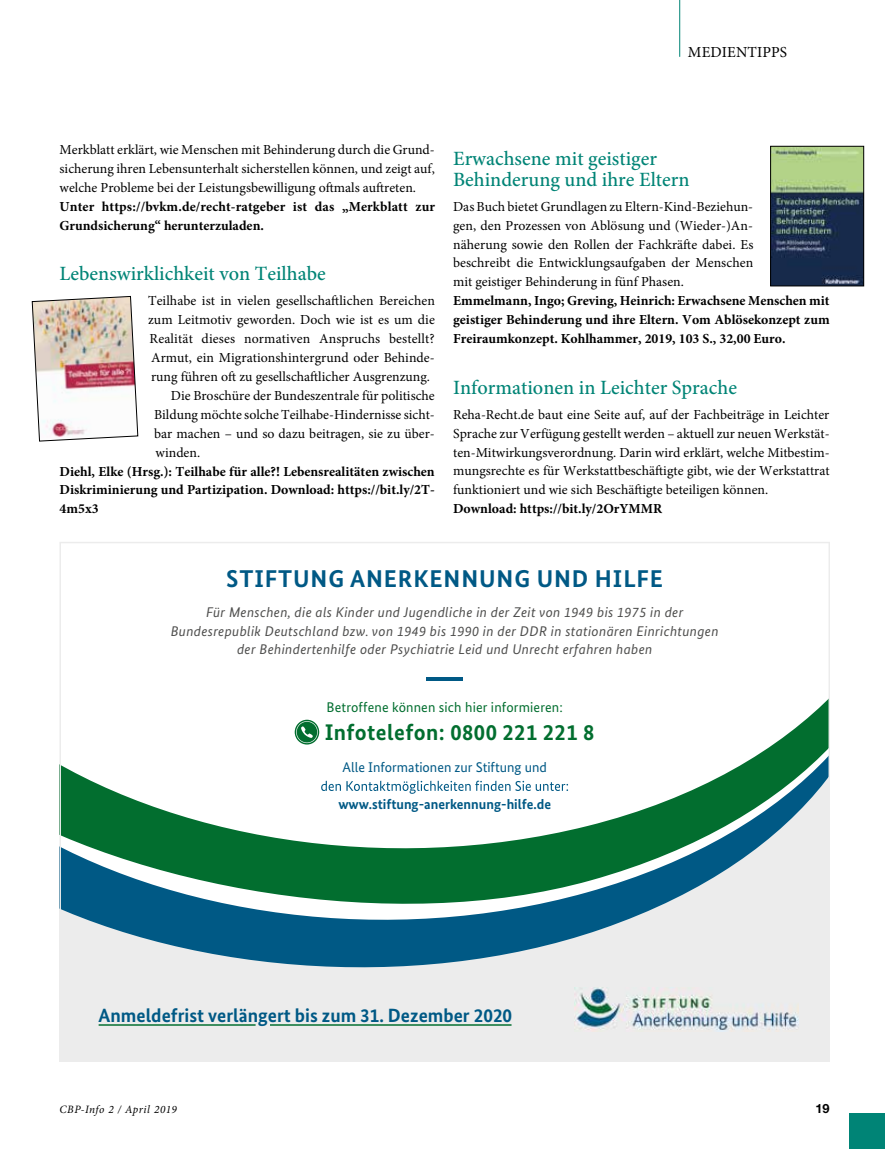
<style>
.page{position:relative;width:885px;height:1149px;background:#fff}
.page>*{position:absolute;margin:0;border:0;box-sizing:border-box;transform-origin:0 0}
.t1{font:700 24.3px "Bundes Sans";letter-spacing:.035em;color:#005985}
.t2{font:700 22.65px "Bundes Sans";letter-spacing:.02em;color:#026e2f}
.t3{font:500 20.25px/21.1px "Minion Pro";color:#008476}
.t4{font:700 19.2px "Bundes Sans";color:#005985}
.t5{font:15.3px "Minion Pro";letter-spacing:.01em;color:#000}
.t6{font:italic 14.1px/18.5px "Bundes Sans";letter-spacing:.025em;color:#4e4e4d;text-align:center}
.t7{font:14.1px "Bundes Sans";letter-spacing:.01em;color:#026e2f}
.t8{font:700 14.1px "Bundes Sans";color:#005985}
.t9{font:14.1px "Bundes Sans";color:#005985}
.t10{font:13.8px/18.9px "Minion Pro";color:#000;text-align:justify}
.t11{font:700 13.8px/18.9px "Minion Pro";color:#000;text-align:justify}
.t12{font:700 12.75px "Helvetica Neue LT Std";color:#000}
.t13{font:italic 11.25px "Minion Pro";letter-spacing:.04em;color:#000}
</style>
<div class="page">
<hr style="left:679px;top:0;width:1px;height:57px;background:#008476">
<div style="left:849px;top:1113px;width:35px;height:35px;background:#008476"></div>
<img style="left:772px;top:148px;width:90px;height:136px">
<div style="left:770px;top:146px;width:94px;height:140px;border:1px solid #000"></div>
<img style="left:31px;top:295px;width:107px;height:147px">
<svg style="left:60px;top:542px;width:769px;height:518px"></svg>
<svg style="left:426px;top:676px;width:37px;height:4px"></svg>
<img style="left:574px;top:986px;width:224px;height:44px">
<svg style="left:321px;top:780px;width:247px;height:13px"></svg>
<svg style="left:295px;top:719px;width:24px;height:25px"></svg>
<svg style="left:296px;top:721px;width:22px;height:22px"></svg>
<hr style="left:99px;top:1023px;width:156px;height:2px;background:#026e2f">
<hr style="left:270px;top:1023px;width:241px;height:2px;background:#026e2f">
<p class="t5" style="left:687px;top:42px;width:101px">MEDIENTIPPS</p>
<p class="t10" style="left:60px;top:140px;width:377px">Merkblatt erklärt, wie Menschen mit Behinderung durch die Grund&shy;sicherung ihren Lebensunterhalt sicherstellen können, und zeigt auf, welche Probleme bei der Leistungsbewilligung oftmals auftreten.</p>
<p class="t11" style="left:60px;top:196px;width:377px">Unter https://bvkm.de/recht-ratgeber ist das „Merkblatt zur<br>Grundsicherung“ herunterzuladen.</p>
<h3 class="t3" style="left:60px;top:263px;width:268px">Lebenswirklichkeit von Teilhabe</h3>
<p class="t10" style="left:148px;top:291px;width:288px">Teilhabe ist in vielen gesellschaftlichen Bereichen</p>
<p class="t10" style="left:148px;top:310px;width:288px">zum Leitmotiv geworden. Doch wie ist es um die</p>
<p class="t10" style="left:150px;top:329px;width:287px">Realität dieses normativen Anspruchs bestellt?</p>
<p class="t10" style="left:151px;top:348px;width:285px">Armut, ein Migrationshintergrund oder Behinde-</p>
<p class="t10" style="left:151px;top:367px;width:280px">rung führen oft zu gesellschaftlicher Ausgrenzung.</p>
<p class="t10" style="left:171px;top:386px;width:265px">Die Broschüre der Bundeszentrale für politische</p>
<p class="t10" style="left:154px;top:405px;width:282px">Bildung möchte solche Teilhabe-Hindernisse sicht-</p>
<p class="t10" style="left:154px;top:424px;width:282px">bar machen – und so dazu beitragen, sie zu über-</p>
<p class="t10" style="left:156px;top:442px;width:46px">winden.</p>
<p class="t11" style="left:60px;top:461px;width:377px">Diehl, Elke (Hrsg.): Teilhabe für alle?! Lebensrealitäten zwischen Diskriminierung und Partizipation. Download: https://bit.ly/2T-4m5x3</p>
<h3 class="t3" style="left:453px;top:148px;width:238px">Erwachsene mit geistiger<br>Behinderung und ihre Eltern</h3>
<p class="t10" style="left:453px;top:197px;width:302px">Das Buch bietet Grundlagen zu Eltern-Kind-Beziehun&shy;gen, den Prozessen von Ablösung und (Wieder-)An&shy;näherung sowie den Rollen der Fachkräfte dabei. Es beschreibt die Entwicklungsaufgaben der Menschen mit geistiger Behinderung in fünf Phasen.</p>
<p class="t11" style="left:453px;top:291px;width:378px">Emmelmann, Ingo; Greving, Heinrich: Erwachsene Menschen mit geistiger Behinderung und ihre Eltern. Vom Ablösekonzept zum Freiraumkonzept. Kohlhammer, 2019, 103 S., 32,00 Euro.</p>
<h3 class="t3" style="left:453px;top:376px;width:285px">Informationen in Leichter Sprache</h3>
<p class="t10" style="left:453px;top:405px;width:378px">Reha-Recht.de baut eine Seite auf, auf der Fachbeiträge in Leichter Sprache zur Verfügung gestellt werden – aktuell zur neuen Werkstät&shy;ten-Mitwirkungsverordnung. Darin wird erklärt, welche Mitbestim&shy;mungsrechte es für Werkstattbeschäftigte gibt, wie der Werkstattrat funktioniert und wie sich Beschäftigte beteiligen können.</p>
<p class="t11" style="left:453px;top:499px;width:210px">Download: https://bit.ly/2OrYMMR</p>
<h1 class="t1" style="left:226px;top:563px;width:438px">STIFTUNG ANERKENNUNG UND HILFE</h1>
<p class="t6" style="left:171px;top:602px;width:549px">Für Menschen, die als Kinder und Jugendliche in der Zeit von 1949 bis 1975 in der<br>Bundesrepublik Deutschland bzw. von 1949 bis 1990 in der DDR in stationären Einrichtungen der Behindertenhilfe oder Psychiatrie Leid und Unrecht erfahren haben</p>
<p class="t7" style="left:326px;top:698px;width:238px">Betroffene können sich hier informieren:</p>
<h2 class="t2" style="left:325px;top:718px;width:271px">Infotelefon: 0800 221 221 8</h2>
<p class="t9" style="left:342px;top:758px;width:206px">Alle Informationen zur Stiftung und</p>
<p class="t8" style="left:338px;top:795px;width:214px">www.stiftung-anerkennung-hilfe.de</p>
<h3 class="t4" style="left:99px;top:1003px;width:415px">Anmeldefrist verlängert bis zum 31. Dezember 2020</h3>
<p class="t13" style="left:60px;top:1101px;width:119px">CBP-Info 2 / April 2019</p>
<p class="t12" style="left:815px;top:1100px;width:16px">19</p>
</div>
